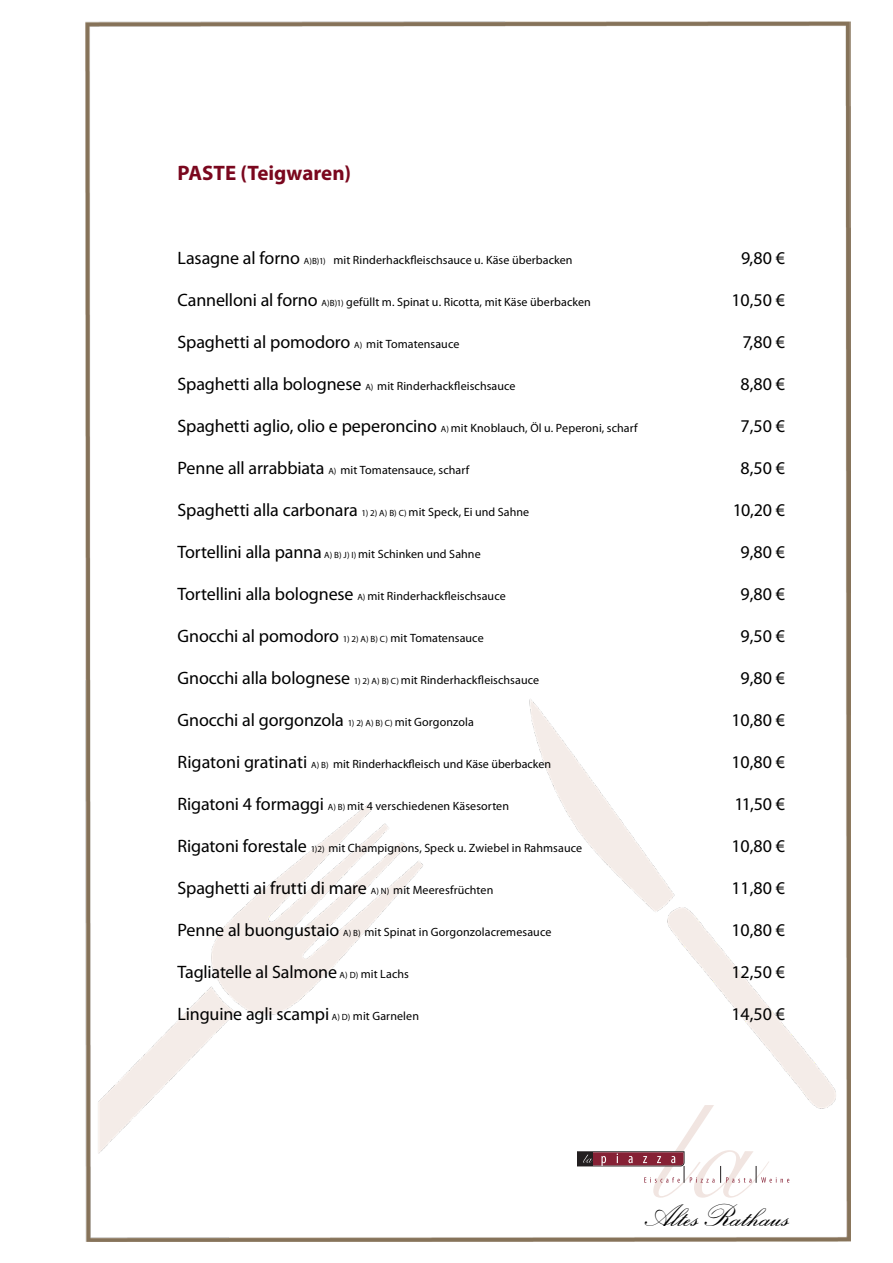
<style>
.page{position:relative;width:893px;height:1263px;background:#fff}
.page>*{position:absolute;margin:0;border:0;box-sizing:border-box;transform-origin:0 0}
.t1{font:31.2px "Exmouth";color:#000}
.t2{font:700 21px "Myriad Pro";color:#7a071e}
.t3{font:18px "Myriad Pro";letter-spacing:-.005em;color:#000}
.t4{font:12px "Myriad Pro";letter-spacing:.01em;color:#000}
.s1{font-size:18px}
.s2{font-size:9px}
.s3{font-size:12px}
</style>
<div class="page">
<img style="left:86px;top:21px;width:765px;height:1220px">
<div style="left:577px;top:1105px;width:215px;height:130px;background:#fff"></div>
<svg style="left:577px;top:1105px;width:212px;height:93px"></svg>
<h2 class="t2" style="left:178px;top:161px;width:175px">PASTE (Teigwaren)</h2>
<p class="t4" style="left:178px;top:253px;width:397px"><span class="s1">Lasagne al forno</span> <span class="s2">A)B)1)</span> mit Rinderhackfleischsauce u. Käse überbacken</p>
<h3 class="t3" style="left:741px;top:248px;width:45px">9,80 €</h3>
<p class="t4" style="left:178px;top:295px;width:415px"><span class="s1">Cannelloni al forno</span> <span class="s2">A)B)1)</span> gefüllt m. Spinat u. Ricotta, mit Käse überbacken</p>
<h3 class="t3" style="left:731px;top:290px;width:55px">10,50 €</h3>
<h3 class="t3" style="left:178px;top:332px;width:283px">Spaghetti al pomodoro <span class="s2">A)</span> <span class="s3">mit Tomatensauce</span></h3>
<h3 class="t3" style="left:742px;top:332px;width:44px">7,80 €</h3>
<p class="t4" style="left:178px;top:379px;width:340px"><span class="s1">Spaghetti alla bolognese</span> <span class="s2">A)</span> mit Rinderhackfleischsauce</p>
<h3 class="t3" style="left:741px;top:374px;width:46px">8,80 €</h3>
<p class="t4" style="left:178px;top:421px;width:462px"><span class="s1">Spaghetti aglio, olio e peperoncino</span> <span class="s2">A)</span> mit Knoblauch, Öl u. Peperoni, scharf</p>
<h3 class="t3" style="left:741px;top:416px;width:46px">7,50 €</h3>
<p class="t4" style="left:178px;top:463px;width:293px"><span class="s1">Penne all arrabbiata</span> <span class="s2">A)</span> mit Tomatensauce, scharf</p>
<h3 class="t3" style="left:741px;top:458px;width:46px">8,50 €</h3>
<h3 class="t3" style="left:178px;top:500px;width:353px">Spaghetti alla carbonara <span class="s2">1) 2) A) B) C)</span> <span class="s3">mit Speck, Ei und Sahne</span></h3>
<h3 class="t3" style="left:733px;top:500px;width:54px">10,20 €</h3>
<h3 class="t3" style="left:178px;top:542px;width:305px">Tortellini alla panna <span class="s2">A) B) J) I)</span> <span class="s3">mit Schinken und Sahne</span></h3>
<h3 class="t3" style="left:741px;top:542px;width:46px">9,80 €</h3>
<p class="t4" style="left:178px;top:589px;width:330px"><span class="s1">Tortellini alla bolognese</span> <span class="s2">A)</span> mit Rinderhackfleischsauce</p>
<h3 class="t3" style="left:741px;top:584px;width:46px">9,80 €</h3>
<h3 class="t3" style="left:178px;top:626px;width:308px">Gnocchi al pomodoro <span class="s2">1) 2) A) B) C)</span> <span class="s3">mit Tomatensauce</span></h3>
<h3 class="t3" style="left:741px;top:626px;width:46px">9,50 €</h3>
<p class="t4" style="left:178px;top:673px;width:363px"><span class="s1">Gnocchi alla bolognese</span> <span class="s2">1) 2) A) B) C)</span> mit Rinderhackfleischsauce</p>
<h3 class="t3" style="left:741px;top:668px;width:46px">9,80 €</h3>
<h3 class="t3" style="left:178px;top:710px;width:298px">Gnocchi al gorgonzola <span class="s2">1) 2) A) B) C)</span> <span class="s3">mit Gorgonzola</span></h3>
<h3 class="t3" style="left:731px;top:710px;width:55px">10,80 €</h3>
<p class="t4" style="left:178px;top:757px;width:375px"><span class="s1">Rigatoni gratinati</span> <span class="s2">A) B)</span> mit Rinderhackfleisch und Käse überbacken</p>
<h3 class="t3" style="left:731px;top:752px;width:55px">10,80 €</h3>
<p class="t4" style="left:178px;top:799px;width:333px"><span class="s1">Rigatoni 4 formaggi</span> <span class="s2">A) B)</span> mit 4 verschiedenen Käsesorten</p>
<h3 class="t3" style="left:735px;top:794px;width:52px">11,50 €</h3>
<p class="t4" style="left:178px;top:841px;width:406px"><span class="s1">Rigatoni forestale</span> <span class="s2">1)2)</span> mit Champignons, Speck u. Zwiebel in Rahmsauce</p>
<h3 class="t3" style="left:731px;top:836px;width:55px">10,80 €</h3>
<h3 class="t3" style="left:178px;top:878px;width:317px">Spaghetti ai frutti di mare <span class="s2">A) N)</span> <span class="s3">mit Meeresfrüchten</span></h3>
<h3 class="t3" style="left:731px;top:878px;width:55px">11,80 €</h3>
<p class="t4" style="left:178px;top:925px;width:375px"><span class="s1">Penne al buongustaio</span> <span class="s2">A) B)</span> mit Spinat in Gorgonzolacremesauce</p>
<h3 class="t3" style="left:731px;top:920px;width:55px">10,80 €</h3>
<h3 class="t3" style="left:178px;top:962px;width:233px">Tagliatelle al Salmone <span class="s2">A) D)</span> <span class="s3">mit Lachs</span></h3>
<h3 class="t3" style="left:731px;top:962px;width:55px">12,50 €</h3>
<h3 class="t3" style="left:178px;top:1004px;width:243px">Linguine agli scampi <span class="s2">A) D)</span> <span class="s3">mit Garnelen</span></h3>
<h3 class="t3" style="left:731px;top:1004px;width:55px">14,50 €</h3>
<h1 class="t1" style="left:643px;top:1197px;width:151px">AltesRathaus</h1>
</div>
